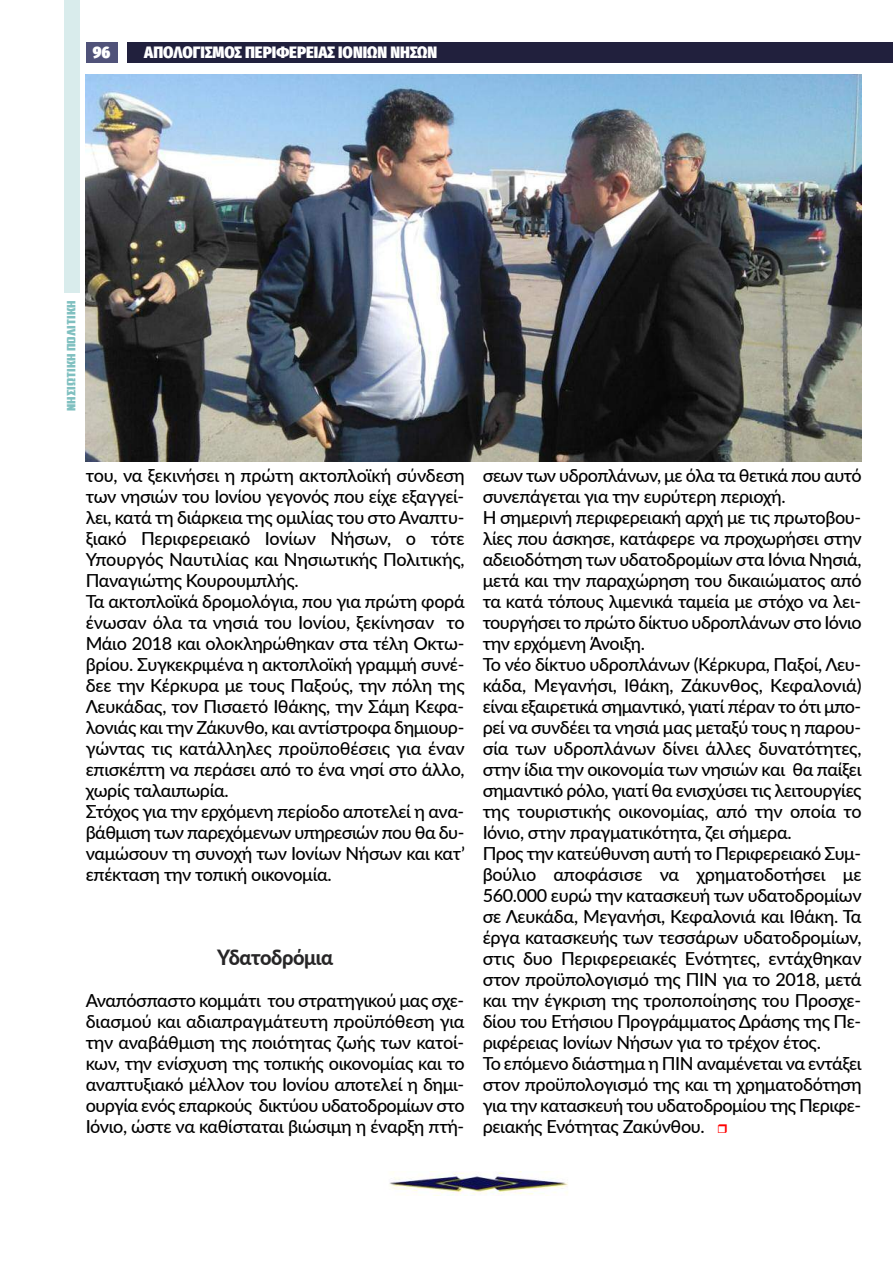
<style>
.page{position:relative;width:893px;height:1263px;background:#fff}
.page>*{position:absolute;margin:0;border:0;box-sizing:border-box;transform-origin:0 0}
.t1{font:800 21px "Lato";letter-spacing:-.02em;color:#272627;scale:.95 1}
.t2{font:500 18px/21px "Lato";letter-spacing:-.02em;color:#000}
.t3{font:800 16.5px "Fira Sans Condensed";color:#fff}
.t4{font:900 16.5px "Fira Sans Condensed";color:#fff}
.t5{font:11.55px "American Captain";color:#80c0c0;scale:1.49 1}
</style>
<div class="page">
<div style="left:127px;top:43px;width:766px;height:20px;background:#21203d"></div>
<div style="left:86px;top:43px;width:31px;height:20px;background:#505279"></div>
<div style="left:65px;top:0;width:15px;height:293px;background:#d9ecec"></div>
<img style="left:389px;top:1172px;width:179px;height:23px">
<img style="left:86px;top:74px;width:776px;height:388px">
<p class="t4" style="left:93px;top:46px;width:19px">96</p>
<p class="t3" style="left:144px;top:46px;width:294px">ΑΠΟΛΟΓΙΣΜΟΣ ΠΕΡΙΦΕΡΕΙΑΣ ΙΟΝΙΩΝ ΝΗΣΩΝ</p>
<p class="t5" style="left:65px;top:411px;width:76px;rotate:-90deg">ΝΗΣΙΩΤΙΚΗ ΠΟΛΙΤΙΚΗ</p>
<p class="t2" style="left:86px;top:465px;width:381px">του, να ξεκινήσει η πρώτη ακτοπλοϊκή σύνδεση των νησιών του Ιονίου γεγονός που είχε εξαγγεί&shy;λει, κατά τη διάρκεια της ομιλίας του στο Αναπτυ&shy;ξιακό Περιφερειακό Ιονίων Νήσων, ο τότε Υπουργός Ναυτιλίας και Νησιωτικής Πολιτικής, Παναγιώτης Κουρουμπλής.<br>Τα ακτοπλοϊκά δρομολόγια, που για πρώτη φορά ένωσαν όλα τα νησιά του Ιονίου, ξεκίνησαν το Μάιο 2018 και ολοκληρώθηκαν στα τέλη Οκτω&shy;βρίου. Συγκεκριμένα η ακτοπλοϊκή γραμμή συνέ&shy;δεε την Κέρκυρα με τους Παξούς, την πόλη της Λευκάδας, τον Πισαετό Ιθάκης, την Σάμη Κεφα&shy;λονιάς και την Ζάκυνθο, και αντίστροφα δημιουρ&shy;γώντας τις κατάλληλες προϋποθέσεις για έναν επισκέπτη να περάσει από το ένα νησί στο άλλο, χωρίς ταλαιπωρία.<br>Στόχος για την ερχόμενη περίοδο αποτελεί η ανα&shy;βάθμιση των παρεχόμενων υπηρεσιών που θα δυ&shy;ναμώσουν τη συνοχή των Ιονίων Νήσων και κατ’ επέκταση την τοπική οικονομία.</p>
<p class="t1" style="left:217px;top:944px;width:124px">Υδατοδρόμια</p>
<p class="t2" style="left:86px;top:990px;width:380px;text-align:justify">Αναπόσπαστο κομμάτι του στρατηγικού μας σχε&shy;διασμού και αδιαπραγμάτευτη προϋπόθεση για την αναβάθμιση της ποιότητας ζωής των κατοί&shy;κων, την ενίσχυση της τοπικής οικονομίας και το αναπτυξιακό μέλλον του Ιονίου αποτελεί η δημι&shy;ουργία ενός επαρκούς δικτύου υδατοδρομίων στο Ιόνιο, ώστε να καθίσταται βιώσιμη η έναρξη πτή-</p>
<p class="t2" style="left:483px;top:465px;width:380px">σεων των υδροπλάνων, με όλα τα θετικά που αυτό συνεπάγεται για την ευρύτερη περιοχή.<br>Η σημερινή περιφερειακή αρχή με τις πρωτοβου&shy;λίες που άσκησε, κατάφερε να προχωρήσει στην αδειοδότηση των υδατοδρομίων στα Ιόνια Νησιά, μετά και την παραχώρηση του δικαιώματος από τα κατά τόπους λιμενικά ταμεία με στόχο να λει&shy;τουργήσει το πρώτο δίκτυο υδροπλάνων στο Ιόνιο την ερχόμενη Άνοιξη.<br>Το νέο δίκτυο υδροπλάνων (Κέρκυρα, Παξοί, Λευ&shy;κάδα, Μεγανήσι, Ιθάκη, Ζάκυνθος, Κεφαλονιά) είναι εξαιρετικά σημαντικό, γιατί πέραν το ότι μπο&shy;ρεί να συνδέει τα νησιά μας μεταξύ τους η παρου&shy;σία των υδροπλάνων δίνει άλλες δυνατότητες, στην ίδια την οικονομία των νησιών και θα παίξει σημαντικό ρόλο, γιατί θα ενισχύσει τις λειτουργίες της τουριστικής οικονομίας, από την οποία το Ιόνιο, στην πραγματικότητα, ζει σήμερα.<br>Προς την κατεύθυνση αυτή το Περιφερειακό Συμ&shy;βούλιο αποφάσισε να χρηματοδοτήσει με 560.000 ευρώ την κατασκευή των υδατοδρομίων σε Λευκάδα, Μεγανήσι, Κεφαλονιά και Ιθάκη. Τα έργα κατασκευής των τεσσάρων υδατοδρομίων, στις δυο Περιφερειακές Ενότητες, εντάχθηκαν στον προϋπολογισμό της ΠΙΝ για το 2018, μετά και την έγκριση της τροποποίησης του Προσχε&shy;δίου του Ετήσιου Προγράμματος Δράσης της Πε&shy;ριφέρειας Ιονίων Νήσων για το τρέχον έτος.<br>Το επόμενο διάστημα η ΠΙΝ αναμένεται να εντάξει στον προϋπολογισμό της και τη χρηματοδότηση για την κατασκευή του υδατοδρομίου της Περιφε&shy;ρειακής Ενότητας Ζακύνθου.</p>
</div>
